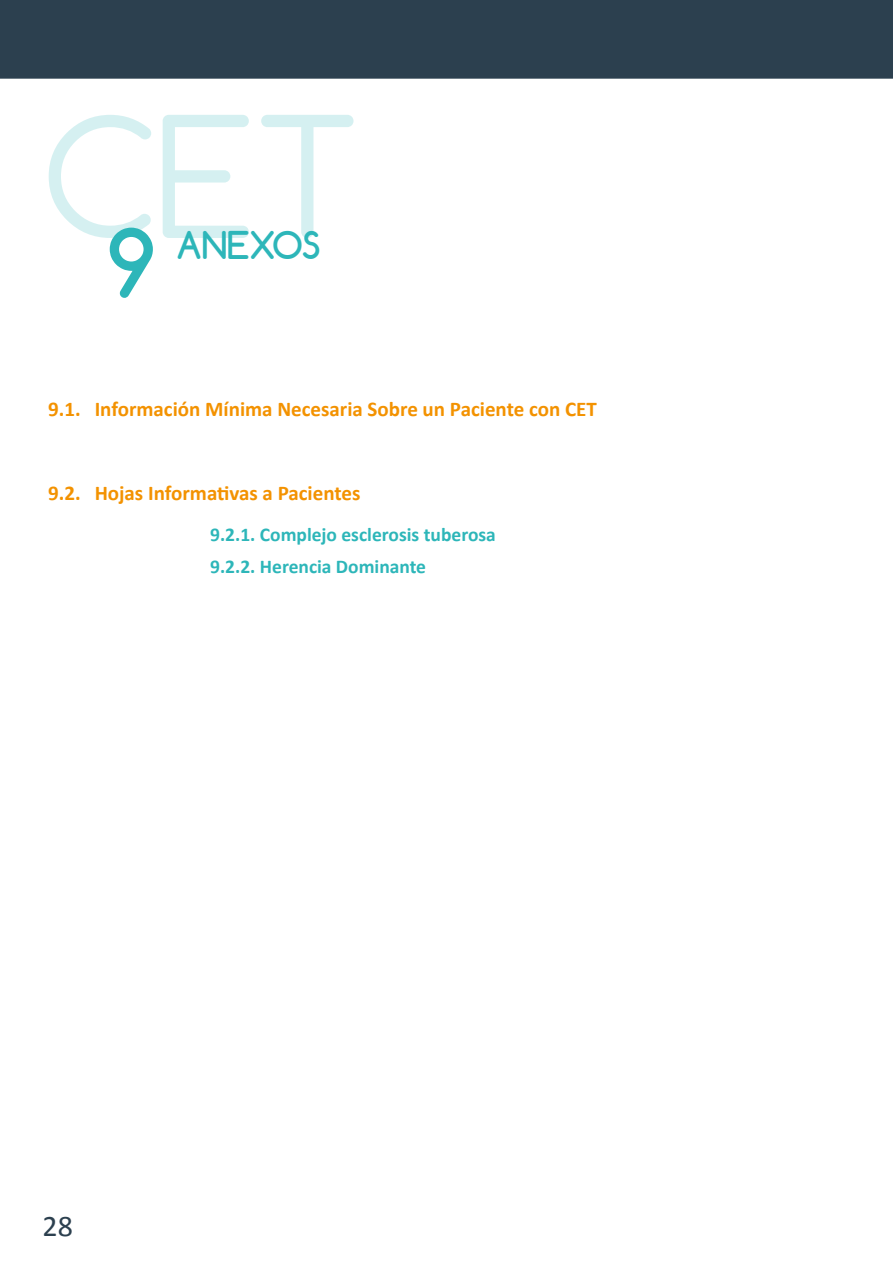
<style>
.page{position:relative;width:893px;height:1263px;background:#fff}
.page>*{position:absolute;margin:0;border:0;box-sizing:border-box;transform-origin:0 0}
.t1{font:157.65px "Comfortaa";color:#2db6b9}
.t2{font:700 90px "Comfortaa";color:#2db6b9}
.t3{font:700 36px "Comfortaa";color:#2db6b9}
.t4{font:30px "Calibri";color:#2c404f}
.t5{font:700 21px "Calibri";color:#f39200}
.t6{font:700 19.5px/32px "Calibri";color:#2db6b9}
</style>
<div class="page">
<div style="left:0;top:0;width:893px;height:79px;background:#2c404f"></div>
<h1 class="t1" style="left:43px;top:78px;width:319px">CET</h1>
<h2 class="t2" style="left:106px;top:206px;width:51px">9</h2>
<h3 class="t3" style="left:177px;top:222px;width:145px">ANEXOS</h3>
<p class="t5" style="left:48px;top:395px;width:550px">9.1. Información Mínima Necesaria Sobre un Paciente con CET</p>
<p class="t5" style="left:48px;top:480px;width:314px">9.2. Hojas Informativas a Pacientes</p>
<p class="t6" style="left:210px;top:518px;width:287px">9.2.1. Complejo esclerosis tuberosa<br>9.2.2. Herencia Dominante</p>
<h3 class="t4" style="left:43px;top:1207px;width:32px">28</h3>
</div>
